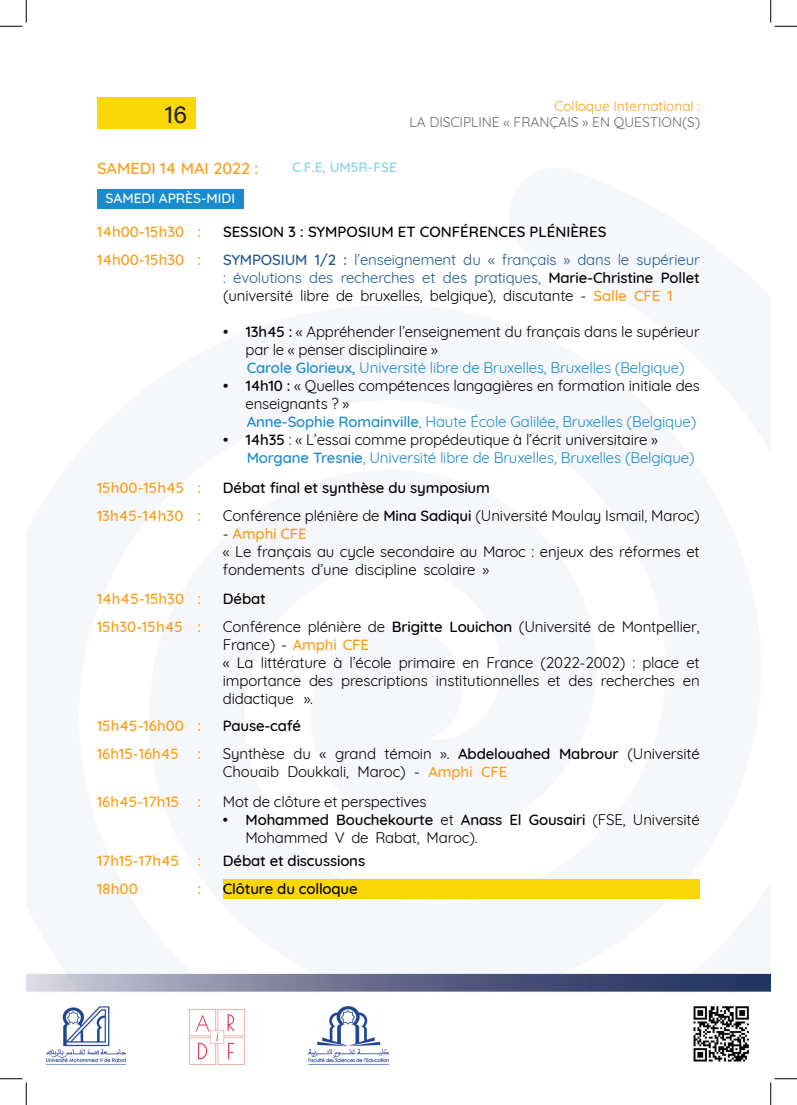
<style>
.page{position:relative;width:797px;height:1105px;background:#fff}
.page>*{position:absolute;margin:0;border:0;box-sizing:border-box;transform-origin:0 0}
.t1{font:25px "Acumin Variable Concept";color:#231f20}
.t2{font:500 16.25px "Quicksand";color:#f89f1c}
.t3{font:15px/18px "Quicksand";letter-spacing:-.01em;color:#000}
.t4{font:15px "Quicksand";letter-spacing:-.01em;color:#1b8bcb}
.t5{font:15px/18px "Quicksand";letter-spacing:-.01em;color:#235a90;text-align:justify}
.t6{font:500 15px "Quicksand";color:#f89f1c}
.t7{font:500 15px "Quicksand";letter-spacing:-.01em;color:#000}
.t8{font:13.75px "Quicksand";color:#696a69}
.t9{font:13.75px "Quicksand";color:#f89f1c}
.t10{font:500 13.75px "Quicksand";color:#fff}
.t11{font:500 13.75px "Quicksand";color:#83d3e7}
.s1{font-weight:500}
.s2{font-weight:500;color:#000}
.s3{color:#000}
.s4{font-weight:500;color:#f89f1c}
.s5{font-weight:400;color:#000}
</style>
<div class="page">
<img style="left:26px;top:97px;width:744px;height:968px">
<div style="left:97px;top:97px;width:98px;height:32px;background:#fad706"></div>
<div style="left:97px;top:189px;width:146px;height:20px;background:#1b8bcb"></div>
<div style="left:223px;top:879px;width:476px;height:20px;background:#f8d608"></div>
<svg style="left:0;top:0;width:27px;height:27px"></svg>
<svg style="left:0;top:1078px;width:27px;height:27px"></svg>
<svg style="left:770px;top:0;width:27px;height:27px"></svg>
<svg style="left:770px;top:1078px;width:27px;height:27px"></svg>
<h1 class="t1" style="left:165px;top:97px;width:24px">16</h1>
<p class="t9" style="left:554px;top:95px;width:147px">Colloque International :</p>
<p class="t8" style="left:409px;top:112px;width:292px">LA DISCIPLINE « FRANÇAIS » EN QUESTION(S)</p>
<p class="t2" style="left:97px;top:155px;width:163px">SAMEDI 14 MAI 2022 :</p>
<p class="t11" style="left:292px;top:156px;width:106px">C.F.E, UM5R-FSE</p>
<p class="t10" style="left:105px;top:187px;width:131px">SAMEDI APRÈS-MIDI</p>
<p class="t6" style="left:97px;top:220px;width:105px">14h00-15h30 :</p>
<p class="t6" style="left:97px;top:248px;width:105px">14h00-15h30 :</p>
<p class="t7" style="left:223px;top:220px;width:385px">SESSION 3 : SYMPOSIUM ET CONFÉRENCES PLÉNIÈRES</p>
<p class="t5" style="left:223px;top:249px;width:478px"><span class="s1">SYMPOSIUM 1/2 :</span> l’enseignement du « français » dans le supérieur : évolutions des recherches et des pratiques, <span class="s2">Marie-Christine Pollet </span><span class="s3">(université libre de bruxelles, belgique), discutante -</span> <span class="s4">Salle CFE 1</span></p>
<p class="t3" style="left:245px;top:321px;width:456px;text-indent:-22px"><span class="s1">• 13h45 :</span> « Appréhender l’enseignement du français dans le supérieur par le « penser disciplinaire »</p>
<p class="t4" style="left:247px;top:356px;width:439px"><span class="s1">Carole Glorieux,</span> Université libre de Bruxelles, Bruxelles (Belgique)</p>
<p class="t3" style="left:245px;top:375px;width:456px;text-indent:-22px"><span class="s1">• 14h10 :</span> « Quelles compétences langagières en formation initiale des enseignants ? »</p>
<p class="t4" style="left:247px;top:410px;width:451px"><span class="s1">Anne-Sophie Romainville</span>, Haute École Galilée, Bruxelles (Belgique)</p>
<p class="t3" style="left:223px;top:429px;width:436px"><span class="s1">• 14h35</span> : « L’essai comme propédeutique à l’écrit universitaire »</p>
<p class="t4" style="left:247px;top:446px;width:449px"><span class="s1">Morgane Tresnie</span>, Université libre de Bruxelles, Bruxelles (Belgique)</p>
<p class="t6" style="left:97px;top:476px;width:105px">15h00-15h45 :</p>
<p class="t7" style="left:223px;top:476px;width:268px">Débat final et synthèse du symposium</p>
<p class="t6" style="left:97px;top:504px;width:105px">13h45-14h30 :</p>
<p class="t3" style="left:223px;top:506px;width:478px">Conférence plénière de <span class="s1">Mina Sadiqui</span> (Université Moulay Ismail, Maroc)</p>
<p class="t6" style="left:223px;top:522px;width:85px"><span class="s5">-</span> Amphi CFE</p>
<p class="t3" style="left:223px;top:542px;width:478px">« Le français au cycle secondaire au Maroc : enjeux des réformes et fondements d’une discipline scolaire »</p>
<p class="t6" style="left:97px;top:586px;width:105px">14h45-15h30 :</p>
<p class="t7" style="left:223px;top:586px;width:44px">Débat</p>
<p class="t6" style="left:97px;top:615px;width:105px">15h30-15h45 :</p>
<p class="t3" style="left:223px;top:616px;width:478px">Conférence plénière de <span class="s1">Brigitte Louichon</span> (Université de Montpellier,<br>France) - <span class="s4">Amphi CFE</span></p>
<p class="t3" style="left:223px;top:652px;width:478px;text-align:justify">« La littérature à l’école primaire en France (2022-2002) : place et importance des prescriptions institutionnelles et des recherches en didactique ».</p>
<p class="t6" style="left:97px;top:713px;width:105px">15h45-16h00 :</p>
<p class="t7" style="left:223px;top:713px;width:80px">Pause-café</p>
<p class="t6" style="left:97px;top:741px;width:105px">16h15-16h45 :</p>
<p class="t6" style="left:97px;top:789px;width:105px">16h45-17h15 :</p>
<p class="t3" style="left:223px;top:743px;width:478px">Synthèse du « grand témoin ». <span class="s1">Abdelouahed Mabrour</span> (Université<br>Chouaib Doukkali, Maroc) - <span class="s4">Amphi CFE</span></p>
<p class="t3" style="left:223px;top:791px;width:205px">Mot de clôture et perspectives</p>
<p class="t3" style="left:245px;top:809px;width:456px;text-indent:-22px"><span class="s1">• Mohammed Bouchekourte</span> et <span class="s1">Anass El Gousairi</span> (FSE, Université<br>Mohammed V de Rabat, Maroc).</p>
<p class="t6" style="left:97px;top:849px;width:105px">17h15-17h45 :</p>
<p class="t6" style="left:97px;top:877px;width:42px">18h00</p>
<p class="t6" style="left:197px;top:877px;width:5px">:</p>
<p class="t7" style="left:223px;top:849px;width:144px">Débat et discussions</p>
<p class="t7" style="left:223px;top:877px;width:136px">Clôture du colloque</p>
</div>
